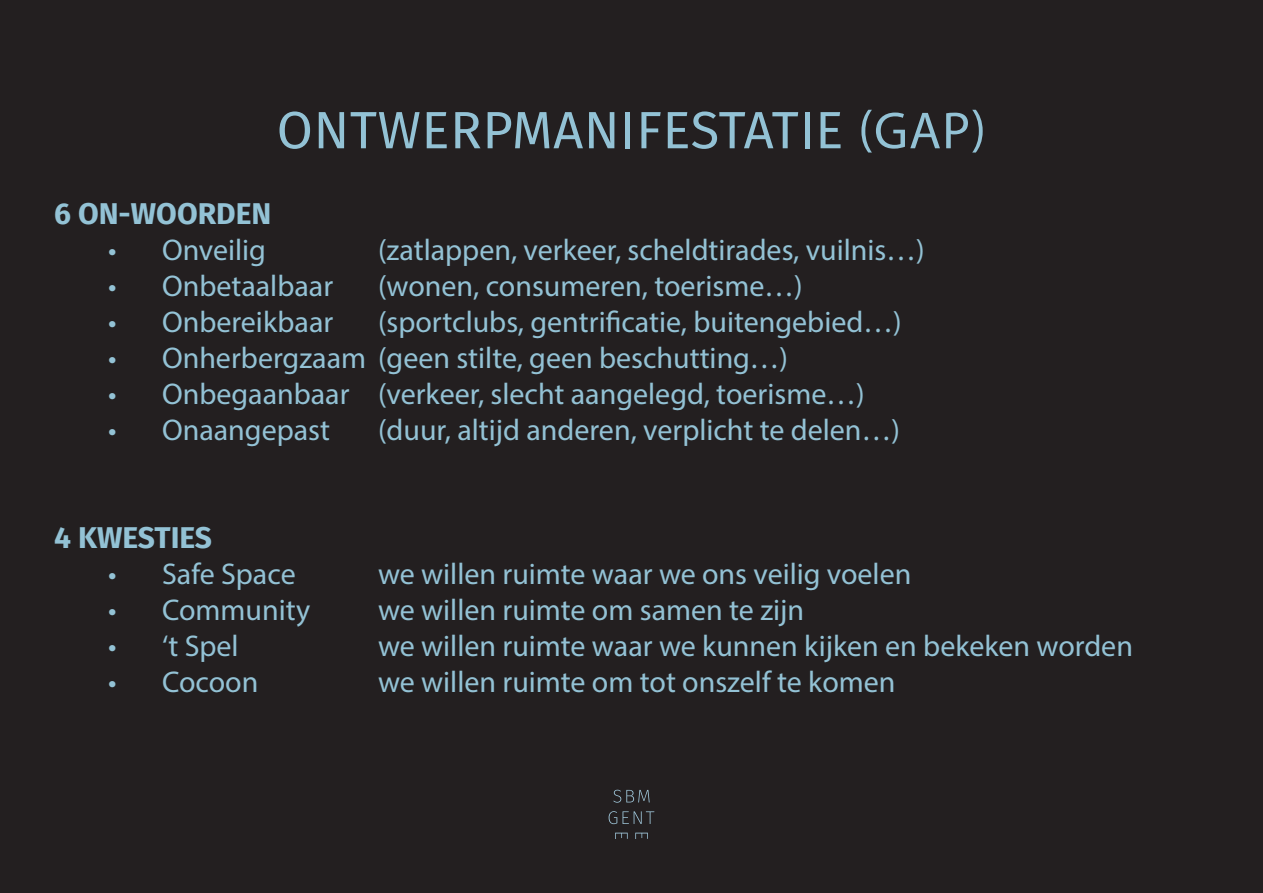
<style>
.page{position:relative;width:1263px;height:893px;background:#231f20}
.page>*{position:absolute;margin:0;border:0;box-sizing:border-box;transform-origin:0 0}
.t1{font:52.5px "Fira Sans";letter-spacing:.01em;color:#93c2d5}
.t2{font:30px "Myriad Pro";color:#93c2d5}
.t3{font:700 30px "Fira Sans";color:#93c2d5}
.s1{font-family:"Myriad Pro"}
</style>
<div class="page">
<svg style="left:613px;top:790px;width:37px;height:13px"></svg>
<svg style="left:609px;top:811px;width:45px;height:13px"></svg>
<svg style="left:615px;top:833px;width:13px;height:6px"></svg>
<svg style="left:635px;top:833px;width:13px;height:6px"></svg>
<p class="t1" style="left:277px;top:90px;width:711px">ONTWERPMANIFESTATIE <span class="s1">(GAP)</span></p>
<p class="t3" style="left:54px;top:189px;width:219px">6 ON-WOORDEN</p>
<p class="t2" style="left:108px;top:232px;width:159px">• Onveilig</p>
<p class="t2" style="left:378px;top:232px;width:548px">(zatlappen, verkeer, scheldtirades, vuilnis…)</p>
<p class="t2" style="left:108px;top:268px;width:227px">• Onbetaalbaar</p>
<p class="t2" style="left:378px;top:268px;width:426px">(wonen, consumeren, toerisme…)</p>
<p class="t2" style="left:108px;top:304px;width:227px">• Onbereikbaar</p>
<p class="t2" style="left:378px;top:304px;width:525px">(sportclubs, gentrificatie, buitengebied…)</p>
<p class="t2" style="left:108px;top:340px;width:682px">• Onherbergzaam (geen stilte, geen beschutting…)</p>
<p class="t2" style="left:108px;top:376px;width:758px">• Onbegaanbaar (verkeer, slecht aangelegd, toerisme…)</p>
<p class="t2" style="left:108px;top:412px;width:224px">• Onaangepast</p>
<p class="t2" style="left:378px;top:412px;width:524px">(duur, altijd anderen, verplicht te delen…)</p>
<p class="t3" style="left:54px;top:513px;width:160px">4 KWESTIES</p>
<p class="t2" style="left:108px;top:556px;width:189px">• Safe Space</p>
<p class="t2" style="left:378px;top:556px;width:535px">we willen ruimte waar we ons veilig voelen</p>
<p class="t2" style="left:108px;top:592px;width:204px">• Community</p>
<p class="t2" style="left:378px;top:592px;width:428px">we willen ruimte om samen te zijn</p>
<p class="t2" style="left:108px;top:628px;width:132px">• ‘t Spel</p>
<p class="t2" style="left:378px;top:628px;width:756px">we willen ruimte waar we kunnen kijken en bekeken worden</p>
<p class="t2" style="left:108px;top:664px;width:152px">• Cocoon</p>
<p class="t2" style="left:378px;top:664px;width:519px">we willen ruimte om tot onszelf te komen</p>
</div>
